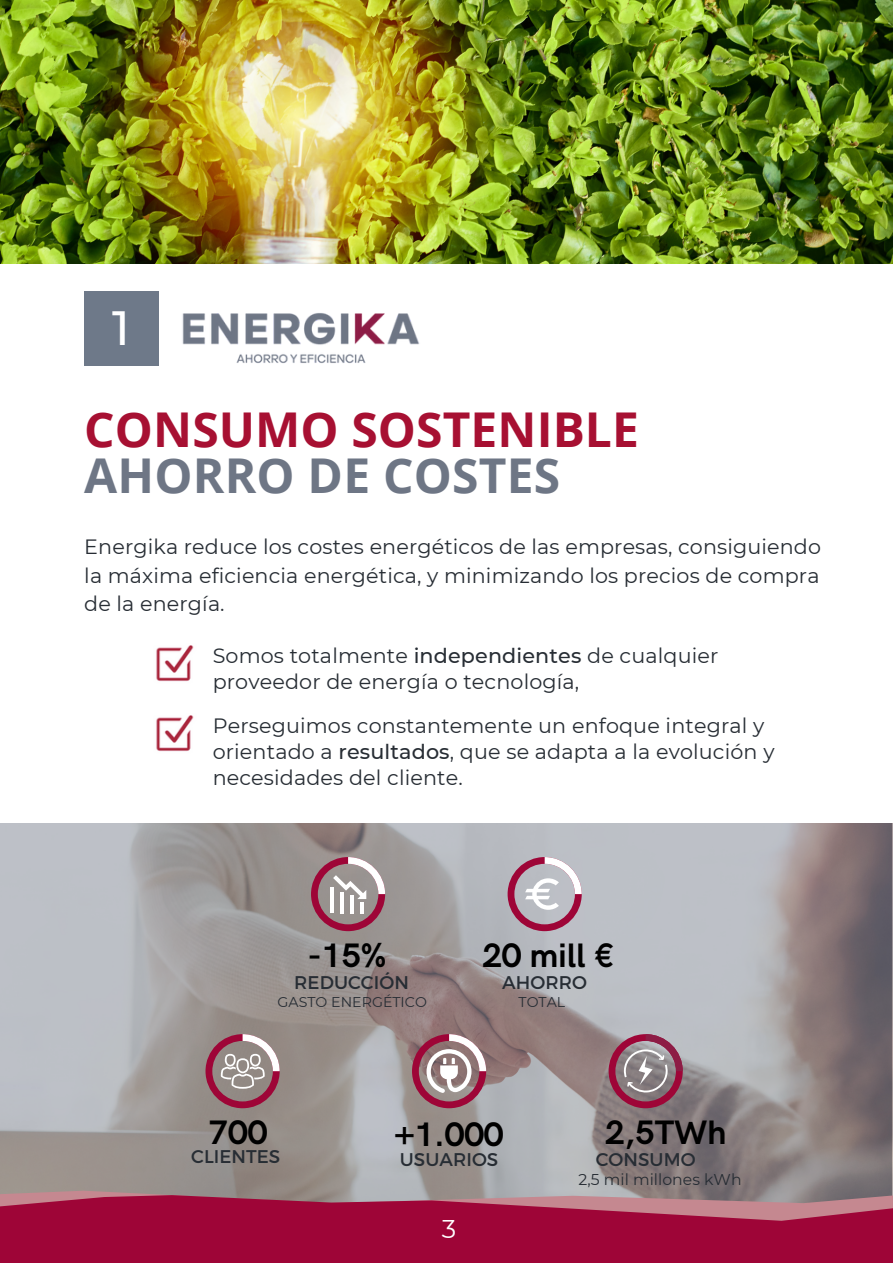
<style>
.page{position:relative;width:893px;height:1264px;background:#fff}
.page>*{position:absolute;margin:0;border:0;box-sizing:border-box;transform-origin:0 0}
.t1{font:700 48px "Open Sans";letter-spacing:.005em;color:#a71032}
.t2{font:700 48px "Open Sans";letter-spacing:.005em;color:#6e7685}
.t3{font:500 48px "Montserrat";color:#fff}
.t4{font:700 34.05px "HK Grotesk";letter-spacing:-.005em;color:#000}
.t5{font:25.65px "Montserrat";color:#fff}
.t6{font:20.7px/25.8px "Montserrat";letter-spacing:.005em;color:#272d34}
.t7{font:18.3px "Montserrat";letter-spacing:.005em;color:#272d34}
.t8{font:15.6px "Montserrat";color:#272d34}
.t9{font:14.1px "Montserrat";color:#272d34}
.s1{font-weight:500}
</style>
<div class="page">
<img style="left:0;top:0;width:892px;height:263px">
<img style="left:0;top:823px;width:892px;height:367px">
<svg style="left:0;top:1190px;width:892px;height:5px;background:#9b9191"></svg>
<svg style="left:0;top:1195px;width:892px;height:67px;background:#a11a45"></svg>
<div style="left:84px;top:291px;width:75px;height:74px;background:#6e7989"></div>
<img style="left:182px;top:313px;width:238px;height:50px">
<img style="left:156px;top:645px;width:38px;height:37px">
<img style="left:156px;top:715px;width:38px;height:37px">
<svg style="left:608px;top:1034px;width:74px;height:74px;background:#996f7d"></svg>
<svg style="left:205px;top:1034px;width:74px;height:74px;background:#a37f85"></svg>
<svg style="left:311px;top:857px;width:74px;height:74px;background:#a48089"></svg>
<hr style="left:360px;top:902px;width:4px;height:11px;background:#fff">
<hr style="left:350px;top:894px;width:4px;height:19px;background:#fff">
<hr style="left:340px;top:892px;width:4px;height:21px;background:#fff">
<hr style="left:330px;top:887px;width:4px;height:26px;background:#fff">
<svg style="left:507px;top:857px;width:74px;height:74px;background:#bda0af"></svg>
<svg style="left:412px;top:1034px;width:74px;height:74px"></svg>
<h1 class="t3" style="left:112px;top:298px;width:19px">1</h1>
<h1 class="t1" style="left:84px;top:395px;width:556px">CONSUMO SOSTENIBLE</h1>
<h1 class="t2" style="left:84px;top:441px;width:477px">AHORRO DE COSTES</h1>
<p class="t6" style="left:84px;top:533px;width:738px;line-height:28px;text-align:justify">Energika reduce los costes energéticos de las empresas, consiguiendo la máxima eficiencia energética, y minimizando los precios de compra de la energía.</p>
<p class="t6" style="left:213px;top:642px;width:507px">Somos totalmente <span class="s1">independientes</span> de cualquier proveedor de energía o tecnología,</p>
<p class="t6" style="left:213px;top:712px;width:563px">Perseguimos constantemente un enfoque integral y orientado a <span class="s1">resultados</span>, que se adapta a la evolución y necesidades del cliente.</p>
<h2 class="t4" style="left:307px;top:936px;width:80px">-15%</h2>
<p class="t9" style="left:277px;top:993px;width:151px">GASTO ENERGÉTICO</p>
<p class="t7" style="left:294px;top:970px;width:116px">REDUCCIÓN</p>
<h2 class="t4" style="left:482px;top:936px;width:134px">20 mill €</h2>
<p class="t9" style="left:518px;top:993px;width:48px">TOTAL</p>
<p class="t7" style="left:502px;top:970px;width:86px">AHORRO</p>
<h2 class="t4" style="left:208px;top:1113px;width:60px">700</h2>
<p class="t7" style="left:191px;top:1144px;width:91px">CLIENTES</p>
<h2 class="t4" style="left:394px;top:1115px;width:111px">+1.000</h2>
<p class="t7" style="left:400px;top:1147px;width:100px">USUARIOS</p>
<p class="t5" style="left:442px;top:1213px;width:16px">3</p>
<h2 class="t4" style="left:605px;top:1113px;width:123px">2,5TWh</h2>
<p class="t8" style="left:578px;top:1170px;width:164px">2,5 mil millones kWh</p>
<p class="t7" style="left:595px;top:1147px;width:101px">CONSUMO</p>
</div>
